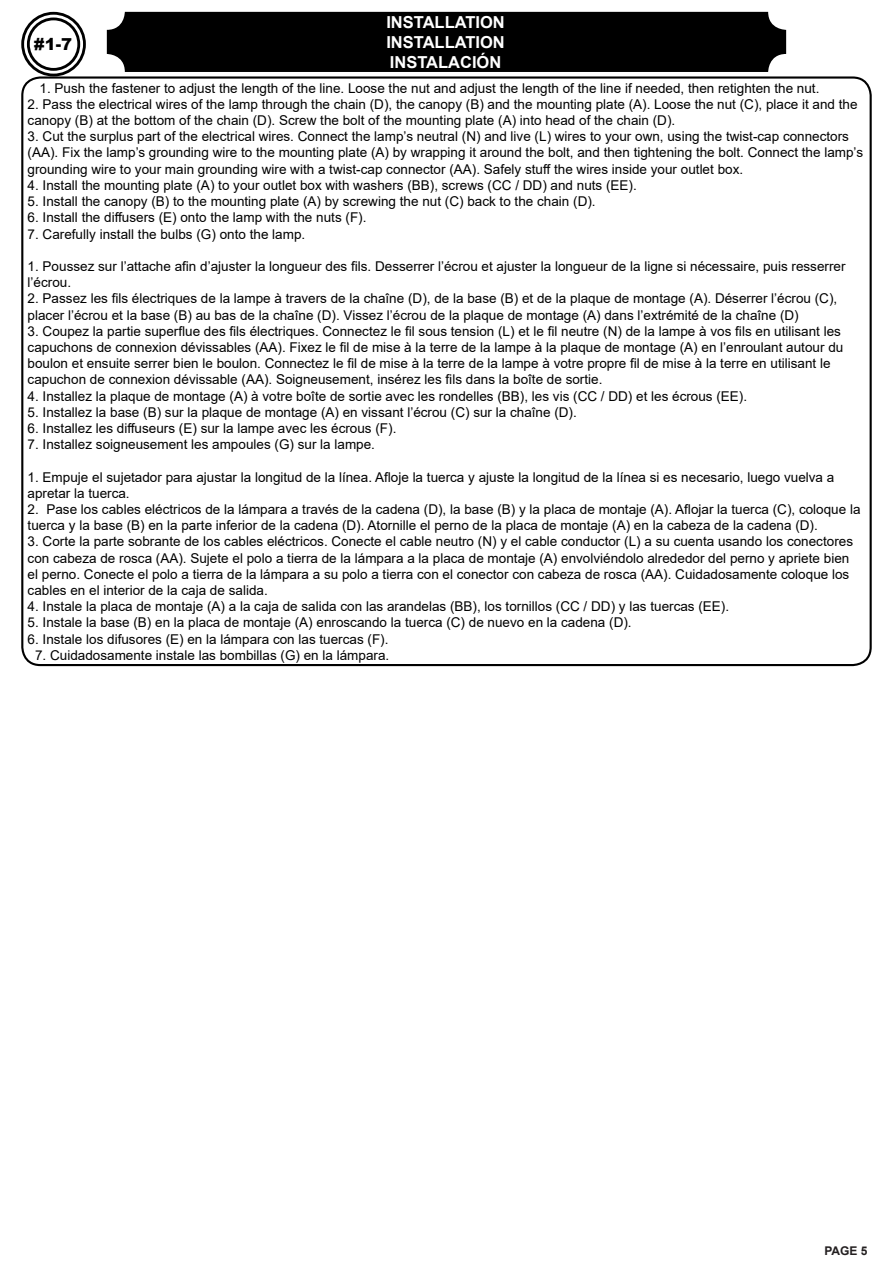
<style>
.page{position:relative;width:893px;height:1263px;background:#fff}
.page>*{position:absolute;margin:0;border:0;box-sizing:border-box;transform-origin:0 0}
.t1{font:700 16.5px "Arial";color:#fff}
.t2{font:900 16.5px "Arial";color:#000}
.t3{font:13.5px/16.2px "Arial";color:#000}
.t4{font:700 12px "Arial";color:#231f20}
</style>
<div class="page">
<div style="left:21px;top:12px;width:65px;height:64px;border:3px solid #000;border-radius:50%"></div>
<div style="left:27px;top:18px;width:53px;height:53px;border:3px solid #000;border-radius:50%"></div>
<div style="left:107px;top:12px;width:679px;height:60px;background:#000;border-radius:18px"></div>
<p class="t1" style="left:386px;top:11px;width:120px">INSTALLATION</p>
<p class="t1" style="left:386px;top:30px;width:120px">INSTALLATION</p>
<p class="t1" style="left:390px;top:50px;width:113px">INSTALACIÓN</p>
<p class="t2" style="left:34px;top:32px;width:40px">#1-7</p>
<p class="t3" style="left:40px;top:80px;width:781px">1. Push the fastener to adjust the length of the line. Loose the nut and adjust the length of the line if needed, then retighten the nut.</p>
<p class="t3" style="left:28px;top:96px;width:831px">2. Pass the electrical wires of the lamp through the chain (D), the canopy (B) and the mounting plate (A). Loose the nut (C), place it and the canopy (B) at the bottom of the chain (D). Screw the bolt of the mounting plate (A) into head of the chain (D).</p>
<p class="t3" style="left:28px;top:128px;width:837px">3. Cut the surplus part of the electrical wires. Connect the lamp’s neutral (N) and live (L) wires to your own, using the twist-cap connectors (AA). Fix the lamp’s grounding wire to the mounting plate (A) by wrapping it around the bolt, and then tightening the bolt. Connect the lamp’s grounding wire to your main grounding wire with a twist-cap connector (AA). Safely stuff the wires inside your outlet box.</p>
<p class="t3" style="left:28px;top:177px;width:611px">4. Install the mounting plate (A) to your outlet box with washers (BB), screws (CC / DD) and nuts (EE).</p>
<p class="t3" style="left:28px;top:193px;width:569px">5. Install the canopy (B) to the mounting plate (A) by screwing the nut (C) back to the chain (D).</p>
<p class="t3" style="left:28px;top:209px;width:340px">6. Install the diffusers (E) onto the lamp with the nuts (F).</p>
<p class="t3" style="left:28px;top:226px;width:279px">7. Carefully install the bulbs (G) onto the lamp.</p>
<p class="t3" style="left:28px;top:258px;width:819px">1. Poussez sur l’attache afin d’ajuster la longueur des fils. Desserrer l’écrou et ajuster la longueur de la ligne si nécessaire, puis resserrer l’écrou.</p>
<p class="t3" style="left:28px;top:290px;width:811px">2. Passez les fils électriques de la lampe à travers de la chaîne (D), de la base (B) et de la plaque de montage (A). Déserrer l’écrou (C), placer l’écrou et la base (B) au bas de la chaîne (D). Vissez l’écrou de la plaque de montage (A) dans l’extrémité de la chaîne (D)</p>
<p class="t3" style="left:28px;top:323px;width:817px">3. Coupez la partie superflue des fils électriques. Connectez le fil sous tension (L) et le fil neutre (N) de la lampe à vos fils en utilisant les capuchons de connexion dévissables (AA). Fixez le fil de mise à la terre de la lampe à la plaque de montage (A) en l’enroulant autour du boulon et ensuite serrer bien le boulon. Connectez le fil de mise à la terre de la lampe à votre propre fil de mise à la terre en utilisant le capuchon de connexion dévissable (AA). Soigneusement, insérez les fils dans la boîte de sortie.</p>
<p class="t3" style="left:28px;top:388px;width:721px">4. Installez la plaque de montage (A) à votre boîte de sortie avec les rondelles (BB), les vis (CC / DD) et les écrous (EE).</p>
<p class="t3" style="left:28px;top:404px;width:551px">5. Installez la base (B) sur la plaque de montage (A) en vissant l’écrou (C) sur la chaîne (D).</p>
<p class="t3" style="left:28px;top:420px;width:370px">6. Installez les diffuseurs (E) sur la lampe avec les écrous (F).</p>
<p class="t3" style="left:28px;top:436px;width:349px">7. Installez soigneusement les ampoules (G) sur la lampe.</p>
<p class="t3" style="left:28px;top:469px;width:808px">1. Empuje el sujetador para ajustar la longitud de la línea. Afloje la tuerca y ajuste la longitud de la línea si es necesario, luego vuelva a apretar la tuerca.</p>
<p class="t3" style="left:28px;top:501px;width:834px">2. Pase los cables eléctricos de la lámpara a través de la cadena (D), la base (B) y la placa de montaje (A). Aflojar la tuerca (C), coloque la tuerca y la base (B) en la parte inferior de la cadena (D). Atornille el perno de la placa de montaje (A) en la cabeza de la cadena (D).</p>
<p class="t3" style="left:28px;top:533px;width:827px">3. Corte la parte sobrante de los cables eléctricos. Conecte el cable neutro (N) y el cable conductor (L) a su cuenta usando los conectores con cabeza de rosca (AA). Sujete el polo a tierra de la lámpara a la placa de montaje (A) envolviéndolo alrededor del perno y apriete bien el perno. Conecte el polo a tierra de la lámpara a su polo a tierra con el conector con cabeza de rosca (AA). Cuidadosamente coloque los cables en el interior de la caja de salida.</p>
<p class="t3" style="left:28px;top:598px;width:703px">4. Instale la placa de montaje (A) a la caja de salida con las arandelas (BB), los tornillos (CC / DD) y las tuercas (EE).</p>
<p class="t3" style="left:28px;top:614px;width:606px">5. Instale la base (B) en la placa de montaje (A) enroscando la tuerca (C) de nuevo en la cadena (D).</p>
<p class="t3" style="left:28px;top:631px;width:362px">6. Instale los difusores (E) en la lámpara con las tuercas (F).</p>
<p class="t3" style="left:35px;top:647px;width:356px">7. Cuidadosamente instale las bombillas (G) en la lámpara.</p>
<p class="t4" style="left:824px;top:1242px;width:45px">PAGE 5</p>
</div>
